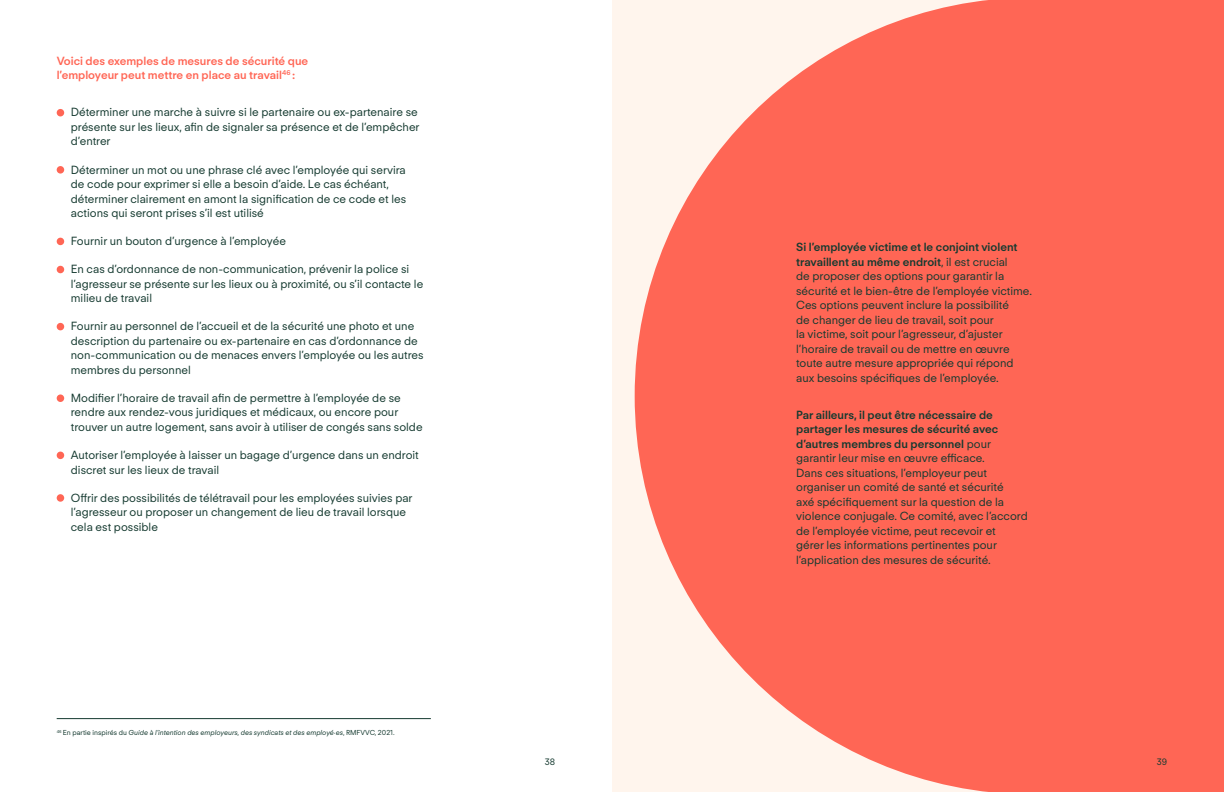
<style>
.page{position:relative;width:1224px;height:792px;background:#fff}
.page>*{position:absolute;margin:0;border:0;box-sizing:border-box;transform-origin:0 0}
.liste-puce_margin-bottom{font:11.5px/14.5px "FT Regola Neue";color:#153a30}
.texte1er_margin-top-m{font:11.5px/14.5px "FT Regola Neue";color:#153a30}
.texte1er{font:11.5px/14.5px "FT Regola Neue";color:#153a30}
.texte_intermediaire_15_pt{font:600 11.5px/13.8px "FT Regola Neue";color:#f65}
.t1{font:9px "FT Regola Neue";color:#153a30}
.notes_filet_margin-bottom-s{font:italic 7px "FT Regola Neue";color:#153a30}
.s1{font-style:normal}
.s2{font-weight:600}
</style>
<div class="page">
<div style="left:612px;top:0;width:612px;height:792px;background:#fff5ed"></div>
<svg style="left:635px;top:0;width:589px;height:792px;fill:#f65"></svg>
<hr style="left:57px;top:718px;width:374px;height:1px;background:#153a30">
<div style="left:57px;top:109px;width:7px;height:7px;background:#f65;border-radius:50%"></div>
<div style="left:57px;top:166px;width:7px;height:8px;background:#f65;border-radius:50%"></div>
<div style="left:57px;top:238px;width:7px;height:7px;background:#f65;border-radius:50%"></div>
<div style="left:57px;top:266px;width:7px;height:7px;background:#f65;border-radius:50%"></div>
<div style="left:57px;top:323px;width:7px;height:7px;background:#f65;border-radius:50%"></div>
<div style="left:57px;top:394px;width:7px;height:8px;background:#f65;border-radius:50%"></div>
<div style="left:57px;top:452px;width:7px;height:7px;background:#f65;border-radius:50%"></div>
<div style="left:57px;top:494px;width:7px;height:8px;background:#f65;border-radius:50%"></div>
<p class="texte_intermediaire_15_pt" style="left:57px;top:54px;width:253px">Voici des exemples de mesures de sécurité que l’employeur peut mettre en place au travail<sup>46</sup> :</p>
<p class="liste-puce_margin-bottom" style="left:71px;top:105px;width:350px">Déterminer une marche à suivre si le partenaire ou ex-partenaire se présente sur les lieux, afin de signaler sa présence et de l’empêcher d’entrer</p>
<p class="liste-puce_margin-bottom" style="left:71px;top:162px;width:337px">Déterminer un mot ou une phrase clé avec l’employée qui servira de code pour exprimer si elle a besoin d’aide. Le cas échéant, déterminer clairement en amont la signification de ce code et les actions qui seront prises s’il est utilisé</p>
<p class="liste-puce_margin-bottom" style="left:71px;top:233px;width:217px">Fournir un bouton d’urgence à l’employée</p>
<p class="liste-puce_margin-bottom" style="left:71px;top:261px;width:354px">En cas d’ordonnance de non-communication, prévenir la police si l’agresseur se présente sur les lieux ou à proximité, ou s’il contacte le milieu de travail</p>
<p class="liste-puce_margin-bottom" style="left:71px;top:318px;width:354px">Fournir au personnel de l’accueil et de la sécurité une photo et une description du partenaire ou ex-partenaire en cas d’ordonnance de non-communication ou de menaces envers l’employée ou les autres membres du personnel</p>
<p class="liste-puce_margin-bottom" style="left:71px;top:390px;width:353px">Modifier l’horaire de travail afin de permettre à l’employée de se rendre aux rendez-vous juridiques et médicaux, ou encore pour trouver un autre logement, sans avoir à utiliser de congés sans solde</p>
<p class="liste-puce_margin-bottom" style="left:71px;top:447px;width:349px">Autoriser l’employée à laisser un bagage d’urgence dans un endroit discret sur les lieux de travail</p>
<p class="liste-puce_margin-bottom" style="left:71px;top:490px;width:343px">Offrir des possibilités de télétravail pour les employées suivies par l’agresseur ou proposer un changement de lieu de travail lorsque cela est possible</p>
<p class="notes_filet_margin-bottom-s" style="left:57px;top:728px;width:339px"><sup>46</sup> <span class="s1">En partie inspirés du</span> Guide à l’intention des employeurs, des syndicats et des employé·es<span class="s1">, RMFVVC, 2021.</span></p>
<p class="texte1er" style="left:796px;top:239px;width:237px"><span class="s2">Si l’employée victime et le conjoint violent travaillent au même endroit</span>, il est crucial<br>de proposer des options pour garantir la sécurité et le bien-être de l’employée victime.<br>Ces options peuvent inclure la possibilité<br>de changer de lieu de travail, soit pour<br>la victime, soit pour l’agresseur, d’ajuster l’horaire de travail ou de mettre en œuvre toute autre mesure appropriée qui répond aux besoins spécifiques de l’employée.</p>
<p class="texte1er_margin-top-m" style="left:796px;top:407px;width:233px"><span class="s2">Par ailleurs, il peut être nécessaire de partager les mesures de sécurité avec d’autres membres du personnel</span> pour garantir leur mise en œuvre efficace.<br>Dans ces situations, l’employeur peut organiser un comité de santé et sécurité<br>axé spécifiquement sur la question de la violence conjugale. Ce comité, avec l’accord de l’employée victime, peut recevoir et<br>gérer les informations pertinentes pour l’application des mesures de sécurité.</p>
<p class="t1" style="left:545px;top:755px;width:12px">38</p>
<p class="t1" style="left:1157px;top:755px;width:12px">39</p>
</div>
